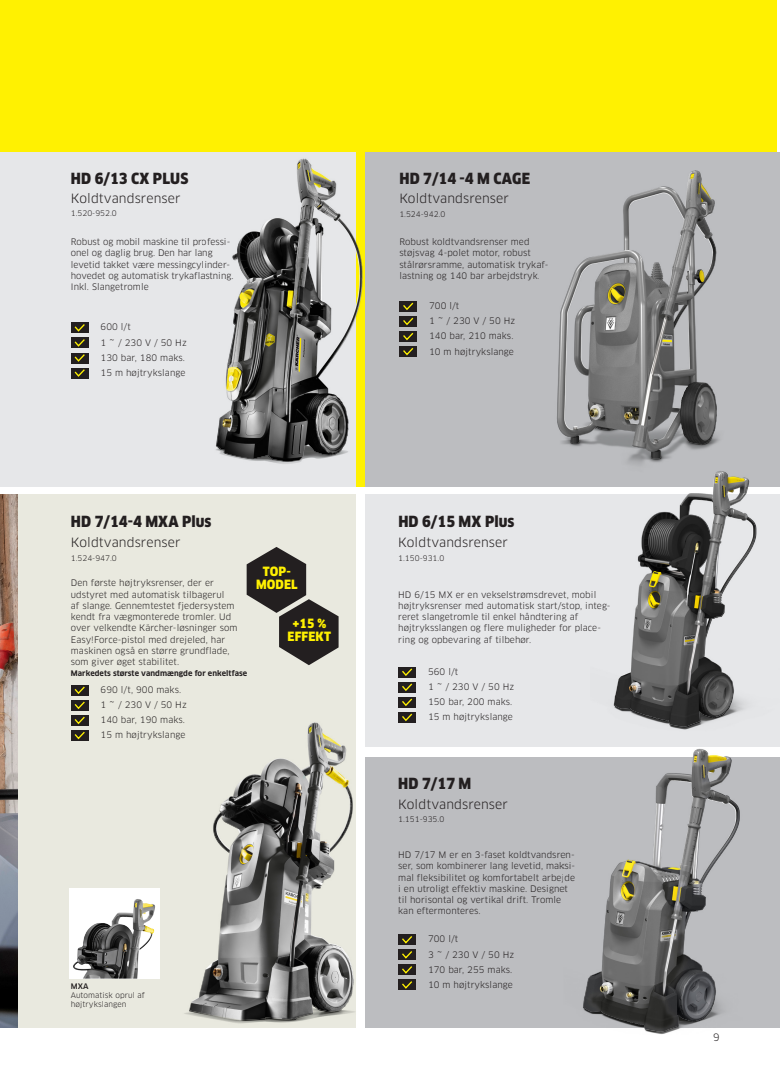
<style>
.page{position:relative;width:780px;height:1088px;background:#fff}
.page>*{position:absolute;margin:0;border:0;box-sizing:border-box;transform-origin:0 0}
.Produktoverskrift{font:900 15px "Clan Pro Narr";letter-spacing:.01em;color:#231f20}
.t1{font:12.5px "Clan Pro";letter-spacing:.01em;color:#231f20}
.t2{font:900 12.5px/12.5px "Clan Pro Narr";letter-spacing:.01em;color:#fff101;text-align:center}
.t3{font:10px "Clan Pro";color:#231f20}
.t4{font:8.75px/11.2px "Clan Pro";letter-spacing:.01em;color:#231f20}
.Artikkelnummer{font:7.5px/9px "Clan Pro";letter-spacing:.005em;color:#231f20}
.t5{font:700 7.5px "Clan Pro";letter-spacing:.01em;color:#231f20}
.t6{font:500 7.5px "Clan Pro";color:#231f20}
</style>
<div class="page">
<div style="left:0;top:0;width:776px;height:486px;background:#fff101"></div>
<div style="left:365px;top:757px;width:415px;height:271px;background:#bcbdc0"></div>
<div style="left:0;top:152px;width:18px;height:334px;background:#e6e7e9"></div>
<div style="left:18px;top:152px;width:337px;height:334px;background:#e6e7e9"></div>
<div style="left:71px;top:322px;width:18px;height:11px;background:#231f20"></div>
<div style="left:71px;top:337px;width:18px;height:11px;background:#231f20"></div>
<div style="left:71px;top:353px;width:18px;height:10px;background:#231f20"></div>
<div style="left:71px;top:368px;width:18px;height:10px;background:#231f20"></div>
<svg style="left:73px;top:324px;width:13px;height:53px"></svg>
<div style="left:365px;top:494px;width:415px;height:253px;background:#e6e7e9"></div>
<div style="left:365px;top:152px;width:415px;height:334px;background:#bcbdc0"></div>
<div style="left:0;top:494px;width:355px;height:534px;background:#e9e9df"></div>
<div style="left:399px;top:301px;width:18px;height:11px;background:#231f20"></div>
<div style="left:399px;top:316px;width:18px;height:11px;background:#231f20"></div>
<div style="left:399px;top:331px;width:18px;height:11px;background:#231f20"></div>
<div style="left:399px;top:346px;width:18px;height:11px;background:#231f20"></div>
<svg style="left:403px;top:302px;width:11px;height:54px"></svg>
<img style="left:216px;top:152px;width:147px;height:323px">
<img style="left:590px;top:476px;width:189px;height:254px">
<div style="left:398px;top:667px;width:18px;height:11px;background:#231f20"></div>
<div style="left:398px;top:682px;width:18px;height:11px;background:#231f20"></div>
<div style="left:398px;top:697px;width:18px;height:11px;background:#231f20"></div>
<div style="left:398px;top:712px;width:18px;height:11px;background:#231f20"></div>
<svg style="left:402px;top:668px;width:11px;height:54px"></svg>
<img style="left:557px;top:170px;width:178px;height:307px">
<div style="left:398px;top:934px;width:18px;height:11px;background:#231f20"></div>
<div style="left:398px;top:949px;width:18px;height:11px;background:#231f20"></div>
<div style="left:398px;top:964px;width:18px;height:11px;background:#231f20"></div>
<div style="left:398px;top:979px;width:18px;height:11px;background:#231f20"></div>
<svg style="left:402px;top:936px;width:10px;height:53px"></svg>
<img style="left:583px;top:748px;width:157px;height:286px">
<svg style="left:247px;top:547px;width:91px;height:118px"></svg>
<img style="left:184px;top:707px;width:172px;height:321px">
<div style="left:71px;top:685px;width:18px;height:11px;background:#231f20"></div>
<div style="left:71px;top:700px;width:18px;height:11px;background:#231f20"></div>
<div style="left:71px;top:715px;width:18px;height:11px;background:#231f20"></div>
<div style="left:71px;top:730px;width:18px;height:11px;background:#231f20"></div>
<svg style="left:74px;top:686px;width:11px;height:54px"></svg>
<img style="left:0;top:494px;width:18px;height:534px">
<div style="left:69px;top:888px;width:90px;height:90px;background:#fff"></div>
<img style="left:73px;top:899px;width:82px;height:79px">
<p class="Produktoverskrift" style="left:71px;top:169px;width:119px">HD 6/13 CX PLUS</p>
<p class="t1" style="left:71px;top:191px;width:111px">Koldtvandsrenser</p>
<p class="t4" style="left:71px;top:236px;width:164px">Robust og mobil maskine til professi&shy;onel og daglig brug. Den har lang levetid takket være messingcylinder&shy;hovedet og automatisk trykaflastning.</p>
<p class="t4" style="left:71px;top:281px;width:79px">Inkl. Slangetromle</p>
<p class="t4" style="left:101px;top:321px;width:32px">600 l/t</p>
<p class="t4" style="left:101px;top:337px;width:88px">1 ~ / 230 V / 50 Hz</p>
<p class="t4" style="left:101px;top:352px;width:86px">130 bar, 180 maks.</p>
<p class="t4" style="left:101px;top:367px;width:86px">15 m højtrykslange</p>
<p class="Artikkelnummer" style="left:71px;top:208px;width:47px">1.520-952.0</p>
<p class="Produktoverskrift" style="left:71px;top:513px;width:142px">HD 7/14-4 MXA Plus</p>
<p class="t1" style="left:71px;top:535px;width:111px">Koldtvandsrenser</p>
<p class="Artikkelnummer" style="left:71px;top:554px;width:47px">1.524-947.0</p>
<p class="t4" style="left:71px;top:577px;width:145px">Den første højtryksrenser, der er</p>
<p class="t4" style="left:71px;top:589px;width:155px">udstyret med automatisk tilbagerul</p>
<p class="t4" style="left:71px;top:600px;width:168px">af slange. Gennemtestet fjedersystem kendt fra vægmonterede tromler. Ud over velkendte Kärcher-løsninger som Easy!Force-pistol med drejeled, har maskinen også en større grundflade, som giver øget stabilitet.</p>
<p class="t5" style="left:71px;top:669px;width:178px">Markedets største vandmængde for enkeltfase</p>
<p class="t4" style="left:101px;top:684px;width:82px">690 l/t, 900 maks.</p>
<p class="t4" style="left:101px;top:699px;width:88px">1 ~ / 230 V / 50 Hz</p>
<p class="t4" style="left:101px;top:714px;width:86px">140 bar, 190 maks.</p>
<p class="t4" style="left:101px;top:729px;width:86px">15 m højtrykslange</p>
<p class="t2" style="left:256px;top:565px;width:43px">TOP-<br>MODEL</p>
<p class="t2" style="left:292px;top:618px;width:35px">+15 %</p>
<p class="t2" style="left:287px;top:630px;width:45px">EFFEKT</p>
<p class="t6" style="left:71px;top:982px;width:19px">MXA</p>
<p class="Artikkelnummer" style="left:71px;top:991px;width:76px">Automatisk oprul af højtrykslangen</p>
<p class="Produktoverskrift" style="left:399px;top:169px;width:132px">HD 7/14 -4 M CAGE</p>
<p class="t1" style="left:399px;top:191px;width:111px">Koldtvandsrenser</p>
<p class="Artikkelnummer" style="left:399px;top:209px;width:47px">1.524-942.0</p>
<p class="t4" style="left:399px;top:236px;width:150px">Robust koldtvandsrenser med støjsvag 4-polet motor, robust stålrørsramme, automatisk trykaf&shy;lastning og 140 bar arbejdstryk.</p>
<p class="t4" style="left:429px;top:300px;width:32px">700 l/t</p>
<p class="t4" style="left:429px;top:315px;width:88px">1 ~ / 230 V / 50 Hz</p>
<p class="t4" style="left:429px;top:330px;width:86px">140 bar, 210 maks.</p>
<p class="t4" style="left:429px;top:346px;width:86px">10 m højtrykslange</p>
<p class="Produktoverskrift" style="left:398px;top:513px;width:117px">HD 6/15 MX Plus</p>
<p class="t1" style="left:398px;top:535px;width:111px">Koldtvandsrenser</p>
<p class="Artikkelnummer" style="left:398px;top:554px;width:47px">1.150-931.0</p>
<p class="t4" style="left:398px;top:589px;width:214px">HD 6/15 MX er en vekselstrømsdrevet, mobil højtryksrenser med automatisk start/stop, integ&shy;reret slangetromle til enkel håndtering af højtryksslangen og flere muligheder for place&shy;ring og opbevaring af tilbehør.</p>
<p class="t4" style="left:428px;top:666px;width:32px">560 l/t</p>
<p class="t4" style="left:428px;top:681px;width:88px">1 ~ / 230 V / 50 Hz</p>
<p class="t4" style="left:428px;top:696px;width:86px">150 bar, 200 maks.</p>
<p class="t4" style="left:428px;top:711px;width:86px">15 m højtrykslange</p>
<p class="Produktoverskrift" style="left:398px;top:774px;width:75px">HD 7/17 M</p>
<p class="t1" style="left:398px;top:797px;width:111px">Koldtvandsrenser</p>
<p class="Artikkelnummer" style="left:398px;top:815px;width:47px">1.151-935.0</p>
<p class="t4" style="left:398px;top:849px;width:178px">HD 7/17 M er en 3-faset koldtvandsren&shy;ser, som kombinerer lang levetid, maksi&shy;mal fleksibilitet og komfortabelt arbejde i en utroligt effektiv maskine. Designet til horisontal og vertikal drift. Tromle kan eftermonteres.</p>
<p class="t4" style="left:428px;top:933px;width:32px">700 l/t</p>
<p class="t4" style="left:428px;top:948px;width:88px">3 ~ / 230 V / 50 Hz</p>
<p class="t4" style="left:428px;top:964px;width:86px">170 bar, 255 maks.</p>
<p class="t4" style="left:428px;top:979px;width:86px">10 m højtrykslange</p>
<p class="t3" style="left:713px;top:1031px;width:8px">9</p>
</div>
